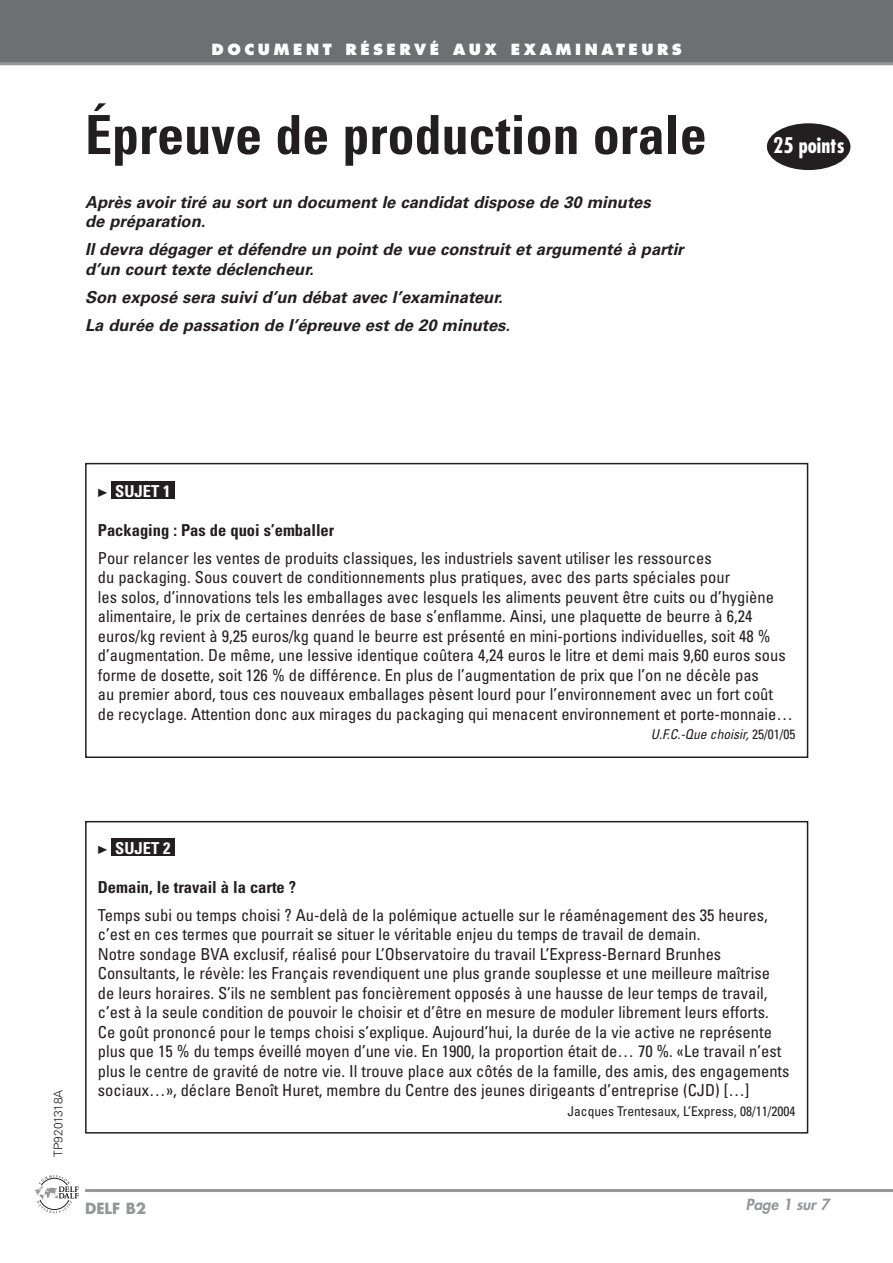
<style>
.page{position:relative;width:893px;height:1263px;background:#fff}
.page>*{position:absolute;margin:0;border:0;box-sizing:border-box;transform-origin:0 0}
.t1{font:700 condensed 54px "Univers";color:#231f20}
.t2{font:700 condensed 21px "Futura";color:#fff}
.t3{font:condensed 16.5px/19.5px "Univers";color:#231f20}
.t4{font:italic 700 16.5px/19.5px "Univers";color:#231f20}
.t5{font:700 condensed 16.5px "Univers";color:#231f20}
.t6{font:700 condensed 16.5px "Univers";color:#fff}
.t7{font:800 15px "Futura";letter-spacing:.235em;color:#fff}
.t8{font:italic 800 15px "Futura";color:#949698}
.t9{font:700 15px "Futura";color:#949698}
.t10{font:condensed 13.5px "Univers";color:#231f20}
.t11{font:italic condensed 13.5px "Univers";color:#231f20}
.t12{font:300 12px "Univers";color:#231f20}
.s1{font-family:"Fleches Left Right";font-weight:400;font-stretch:normal;color:#231f20}
.s2{font-style:normal}
</style>
<div class="page">
<div style="left:0;top:0;width:892px;height:64px;background:#6d6f71"></div>
<hr style="left:85px;top:1189px;width:807px;height:3px;background:#949698">
<hr style="left:0;top:62px;width:892px;height:3px;background:#949698">
<svg style="left:34px;top:1175px;width:45px;height:39px"></svg>
<div style="left:766px;top:123px;width:84px;height:47px;background:#231f20;border-radius:50%"></div>
<svg style="left:85px;top:462px;width:724px;height:672px"></svg>
<div style="left:112px;top:481px;width:63px;height:18px;background:#231f20"></div>
<div style="left:112px;top:838px;width:63px;height:18px;background:#231f20"></div>
<p class="t7" style="left:211px;top:43px;width:472px">DOCUMENT RÉSERVÉ AUX EXAMINATEURS</p>
<h1 class="t1" style="left:85px;top:115px;width:623px">Épreuve de production orale</h1>
<p class="t4" style="left:85px;top:193px;width:567px">Après avoir tiré au sort un document le candidat dispose de 30 minutes de préparation.</p>
<p class="t4" style="left:85px;top:241px;width:600px">Il devra dégager et défendre un point de vue construit et argumenté à partir d’un court texte déclencheur.</p>
<p class="t4" style="left:85px;top:284px;width:426px;line-height:28px">Son exposé sera suivi d’un débat avec l’examinateur.<br>La durée de passation de l’épreuve est de 20 minutes.</p>
<p class="t2" style="left:773px;top:136px;width:73px">25 points</p>
<p class="t6" style="left:98px;top:485px;width:74px"><span class="s1">!</span> SUJET 1</p>
<p class="t5" style="left:98px;top:524px;width:238px">Packaging : Pas de quoi s’emballer</p>
<p class="t3" style="left:98px;top:550px;width:696px">Pour relancer les ventes de produits classiques, les industriels savent utiliser les ressources<br>du packaging. Sous couvert de conditionnements plus pratiques, avec des parts spéciales pour<br>les solos, d’innovations tels les emballages avec lesquels les aliments peuvent être cuits ou d’hygiène alimentaire, le prix de certaines denrées de base s’enflamme. Ainsi, une plaquette de beurre à 6,24 euros/kg revient à 9,25 euros/kg quand le beurre est présenté en mini-portions individuelles, soit 48 % d’augmentation. De même, une lessive identique coûtera 4,24 euros le litre et demi mais 9,60 euros sous forme de dosette, soit 126 % de différence. En plus de l’augmentation de prix que l’on ne décèle pas<br>au premier abord, tous ces nouveaux emballages pèsent lourd pour l’environnement avec un fort coût de recyclage. Attention donc aux mirages du packaging qui menacent environnement et porte-monnaie…</p>
<p class="t11" style="left:651px;top:729px;width:146px">U.F.C.-Que choisir, <span class="s2">25/01/05</span></p>
<p class="t12" style="left:54px;top:1157px;width:68px;rotate:-90deg">TP9201318A</p>
<p class="t6" style="left:98px;top:842px;width:74px"><span class="s1">!</span> SUJET 2</p>
<p class="t5" style="left:98px;top:881px;width:200px">Demain, le travail à la carte ?</p>
<p class="t3" style="left:98px;top:907px;width:693px">Temps subi ou temps choisi ? Au-delà de la polémique actuelle sur le réaménagement des 35 heures, c’est en ces termes que pourrait se situer le véritable enjeu du temps de travail de demain.<br>Notre sondage BVA exclusif, réalisé pour L’Observatoire du travail L’Express-Bernard Brunhes Consultants, le révèle: les Français revendiquent une plus grande souplesse et une meilleure maîtrise de leurs horaires. S’ils ne semblent pas foncièrement opposés à une hausse de leur temps de travail, c’est à la seule condition de pouvoir le choisir et d’être en mesure de moduler librement leurs efforts.<br>Ce goût prononcé pour le temps choisi s’explique. Aujourd’hui, la durée de la vie active ne représente plus que 15 % du temps éveillé moyen d’une vie. En 1900, la proportion était de… 70 %. «Le travail n’est plus le centre de gravité de notre vie. Il trouve place aux côtés de la famille, des amis, des engagements sociaux…», déclare Benoît Huret, membre du Centre des jeunes dirigeants d’entreprise (CJD) […]</p>
<p class="t10" style="left:567px;top:1106px;width:229px">Jacques Trentesaux, L’Express, 08/11/2004</p>
<p class="t9" style="left:85px;top:1201px;width:63px">DELF B2</p>
<p class="t8" style="left:745px;top:1198px;width:85px">Page 1 sur 7</p>
</div>
